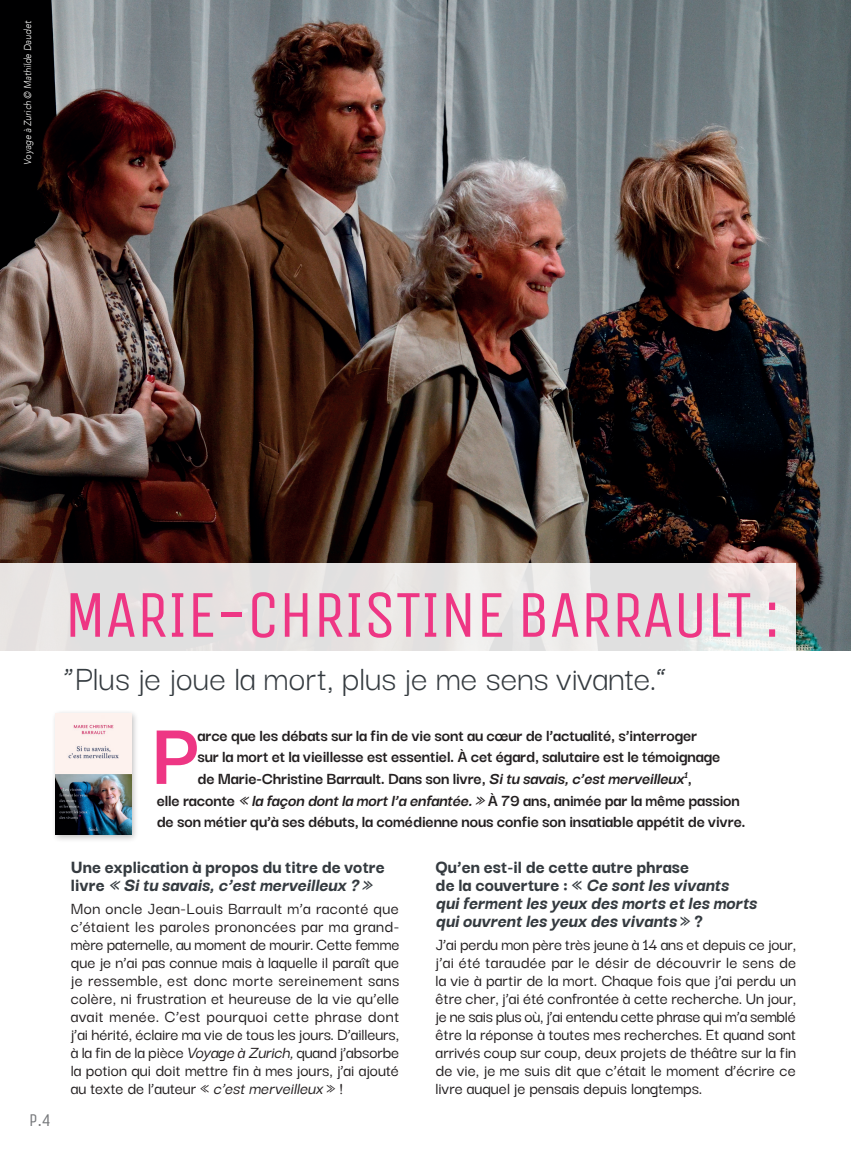
<style>
.page{position:relative;width:851px;height:1149px;background:#fff}
.page>*{position:absolute;margin:0;border:0;box-sizing:border-box;transform-origin:0 0}
.t1{font:700 94.8px "Darker Grotesque";color:#ee3684}
.t2{font:66.9px "Unica One";letter-spacing:-.02em;color:#ee3684}
.t3{font:37.5px "Darker Grotesque";color:#353b40}
.t4{font:italic 800 19.5px/18px "Darker Grotesque";color:#353b40}
.t5{font:800 19.5px/18px "Darker Grotesque";color:#353b40}
.t6{font:500 18px/18px "Darker Grotesque";color:#231f20;text-align:justify}
.t7{font:700 18px "Darker Grotesque";letter-spacing:-.01em;color:#231f20}
.t8{font:18px "Unica One";color:#76787b}
.t9{font:italic 300 10.05px "Avenir";color:#fff;scale:.9 1}
.s1{font-style:italic}
.s2{font-style:normal}
</style>
<div class="page">
<img style="left:0;top:0;width:850px;height:650px">
<div style="left:0;top:563px;width:795px;height:87px;background:linear-gradient(to right,#e4e0e0,#e9e9e7)"></div>
<div style="left:51px;top:709px;width:88px;height:133px;background:#231f20;opacity:.3"></div>
<img style="left:55px;top:713px;width:76px;height:121px">
<p class="t9" style="left:22px;top:164px;width:161px;rotate:-90deg">Voyage à Zurich © Mathilde Daudet</p>
<p class="t8" style="left:29px;top:1108px;width:24px">P.4</p>
<h2 class="t2" style="left:64px;top:575px;width:718px">MARIE-CHRISTINE BARRAULT :</h2>
<h3 class="t3" style="left:64px;top:650px;width:605px">“Plus je joue la mort, plus je me sens vivante.”</h3>
<h1 class="t1" style="left:151px;top:683px;width:49px">P</h1>
<p class="t7" style="left:197px;top:721px;width:501px">arce que les débats sur la fin de vie sont au cœur de l’actualité, s’interroger</p>
<p class="t7" style="left:197px;top:743px;width:524px">sur la mort et la vieillesse est essentiel. À cet égard, salutaire est le témoignage</p>
<p class="t7" style="left:197px;top:764px;width:495px">de Marie-Christine Barrault. Dans son livre, <span class="s1">Situsavais,c’estmerveilleux</span><sup>1</sup>,</p>
<p class="t7" style="left:157px;top:786px;width:584px">elle raconte <span class="s1">«lafaçondontlamortl’aenfantée.»</span> À 79 ans, animée par la même passion</p>
<p class="t7" style="left:157px;top:807px;width:590px">de son métier qu’à ses débuts, la comédienne nous confie son insatiable appétit de vivre.</p>
<p class="t5" style="left:71px;top:856px;width:315px">Une explication à propos du titre de votre l i v r e <span class="s1">« Situ savais,c’estmerveilleux ? »</span></p>
<p class="t6" style="left:71px;top:897px;width:330px">Mon oncle Jean-Louis Barrault m’a raconté que c’étaient les paroles prononcées par ma grand&shy;mère paternelle, au moment de mourir. Cette femme que je n’ai pas connue mais à laquelle il paraît que je ressemble, est donc morte sereinement sans colère, ni frustration et heureuse de la vie qu’elle avait menée. C’est pourquoi cette phrase dont j’ai hérité, éclaire ma vie de tous les jours. D’ailleurs, à la fin de la pièce <span class="s1">VoyageàZurich,</span>quand j’absorbe la potion qui doit mettre fin à mes jours, j’ai ajouté a u texte d e l ’a ute u r « <span class="s1">c’estmerveilleux</span>» !</p>
<p class="t4" style="left:435px;top:856px;width:327px"><span class="s2">Qu’en est-il de cette autre phrase<br>de la couverture : «</span> Ce sontlesvivants qui ferment lesyeux desmortsetlesmorts qui ouvrentles yeux desvivants<span class="s2">» ?</span></p>
<p class="t6" style="left:435px;top:933px;width:362px">J’ai perdu mon père très jeune à 14 ans et depuis ce jour, j’ai été taraudée par le désir de découvrir le sens de la vie à partir de la mort. Chaque fois que j’ai perdu un être cher, j’ai été confrontée à cette recherche. Un jour, je ne sais plus où, j’ai entendu cette phrase qui m’a semblé être la réponse à toutes mes recherches. Et quand sont arrivés coup sur coup, deux projets de théâtre sur la fin de vie, je me suis dit que c’était le moment d’écrire ce livre auquel je pensais depuis longtemps.</p>
</div>
